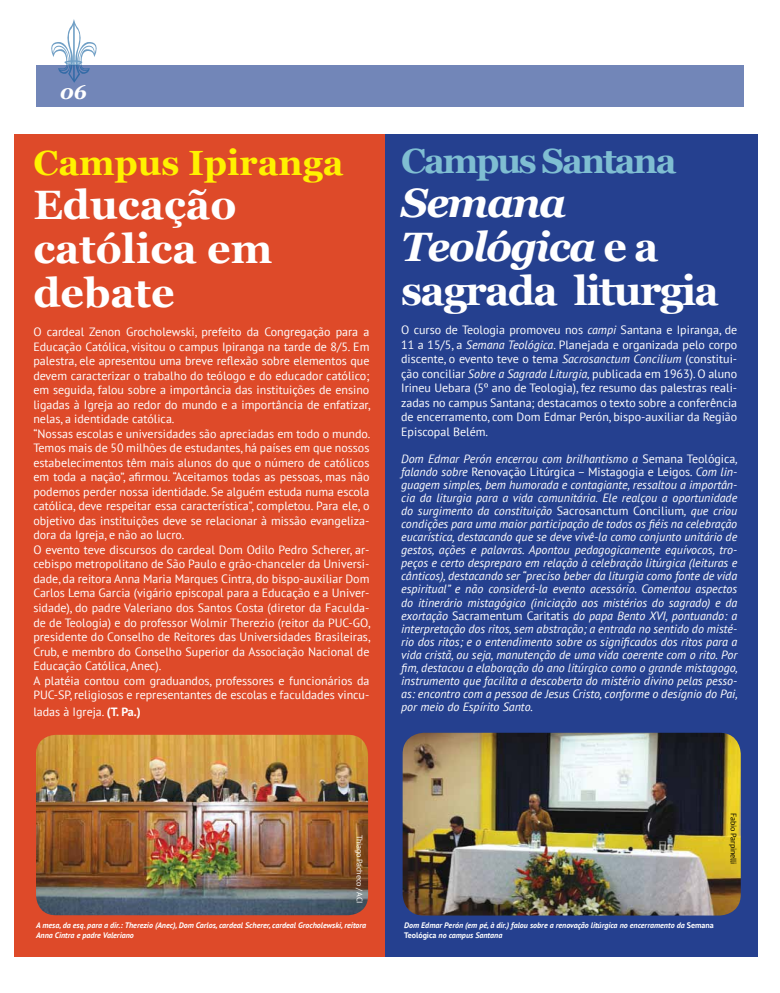
<style>
.page{position:relative;width:780px;height:993px;background:#fff}
.page>*{position:absolute;margin:0;border:0;box-sizing:border-box;transform-origin:0 0}
.t1{font:700 41px/44px "Georgia";letter-spacing:-.04em;color:#fff}
.t2{font:700 41px/44px "Georgia";color:#fff}
.t3{font:700 35px "Georgia";color:#fff200}
.t4{font:700 35px "Georgia";letter-spacing:-.06em;color:#7fbed2}
.t5{font:italic 700 20px "Georgia";color:#fff}
.t6{font:12px/14.5px "PT Sans";color:#fff}
.t7{font:italic 12px/13px "PT Sans";color:#fff;text-align:justify}
.t8{font:italic 700 8px/10px "PT Sans";color:#fff}
.t9{font:8px "PT Sans";letter-spacing:-.02em;color:#fff}
.t10{font:8px "PT Sans";letter-spacing:-.02em;color:#000}
.s1{font-weight:700}
.s2{font-style:italic}
.s3{font-style:normal}
</style>
<div class="page">
<div style="left:14px;top:134px;width:371px;height:822px;background:#de4a29"></div>
<div style="left:385px;top:134px;width:373px;height:822px;background:#25408f"></div>
<img style="left:402px;top:732px;width:338px;height:183px">
<div style="left:36px;top:66px;width:708px;height:41px;background:#7286b8"></div>
<svg style="left:50px;top:19px;width:48px;height:64px"></svg>
<img style="left:36px;top:734px;width:332px;height:180px">
<h3 class="t5" style="left:60px;top:79px;width:28px">06</h3>
<h2 class="t3" style="left:33px;top:140px;width:312px">Campus Ipiranga</h2>
<h1 class="t2" style="left:33px;top:183px;width:240px">Educação católica em debate</h1>
<p class="t6" style="left:33px;top:324px;width:338px">O cardeal Zenon Grocholewski, prefeito da Congregação para a Educação Católica, visitou o campus Ipiranga na tarde de 8/5. Em palestra, ele apresentou uma breve reflexão sobre elementos que devem caracterizar o trabalho do teólogo e do educador católico; em seguida, falou sobre a importância das instituições de ensino ligadas à Igreja ao redor do mundo e a importância de enfatizar, nelas, a identidade católica.<br>“Nossas escolas e universidades são apreciadas em todo o mundo.<br>Temos mais de 50 milhões de estudantes, há países em que nossos estabelecimentos têm mais alunos do que o número de católicos em toda a nação”, afirmou. “Aceitamos todas as pessoas, mas não podemos perder nossa identidade. Se alguém estuda numa escola católica, deve respeitar essa característica”, completou. Para ele, o objetivo das instituições deve se relacionar à missão evangeliza&shy;dora da Igreja, e não ao lucro.<br>O evento teve discursos do cardeal Dom Odilo Pedro Scherer, ar&shy;cebispo metropolitano de São Paulo e grão-chanceler da Universi&shy;dade, da reitora Anna Maria Marques Cintra, do bispo-auxiliar Dom Carlos Lema Garcia (vigário episcopal para a Educação e a Univer&shy;sidade), do padre Valeriano dos Santos Costa (diretor da Faculda&shy;de de Teologia) e do professor Wolmir Therezio (reitor da PUC-GO, presidente do Conselho de Reitores das Universidades Brasileiras, Crub, e membro do Conselho Superior da Associação Nacional de Educação Católica, Anec).<br>A platéia contou com graduandos, professores e funcionários da PUC-SP, religiosos e representantes de escolas e faculdades vincu-</p>
<p class="t6" style="left:33px;top:704px;width:109px">ladas à Igreja. <span class="s1">(T. Pa.)</span></p>
<h2 class="t4" style="left:401px;top:138px;width:277px">Campus Santana</h2>
<h1 class="t1" style="left:401px;top:181px;width:319px"><span class="s2">Semana<br>Teológica</span> e a sagrada liturgia</h1>
<p class="t6" style="left:401px;top:322px;width:337px;text-align:justify">O curso de Teologia promoveu nos <span class="s2">campi</span> Santana e Ipiranga, de 11 a 15/5, a <span class="s2">Semana Teológica</span>. Planejada e organizada pelo corpo discente, o evento teve o tema <span class="s2">Sacrosanctum Concilium</span> (constitui&shy;ção conciliar <span class="s2">Sobre a Sagrada Liturgia,</span> publicada em 1963). O aluno Irineu Uebara (5º ano de Teologia), fez resumo das palestras reali&shy;zadas no campus Santana; destacamos o texto sobre a conferência de encerramento, com Dom Edmar Perón, bispo-auxiliar da Região Episcopal Belém.</p>
<p class="t7" style="left:401px;top:452px;width:338px">Dom Edmar Perón encerrou com brilhantismo a <span class="s3">Semana Teológica</span>, falando sobre <span class="s3">Renovação Litúrgica – Mistagogia e Leigos</span>. Com lin&shy;guagem simples, bem humorada e contagiante, ressaltou a importân&shy;cia da liturgia para a vida comunitária. Ele realçou a oportunidade do surgimento da constituição <span class="s3">Sacrosanctum Concilium</span>, que criou condições para uma maior participação de todos os fiéis na celebração eucarística, destacando que se deve vivê-la como conjunto unitário de gestos, ações e palavras. Apontou pedagogicamente equívocos, tro&shy;peços e certo despreparo em relação à celebração litúrgica (leituras e cânticos), destacando ser “preciso beber da liturgia como fonte de vida espiritual” e não considerá-la evento acessório. Comentou aspectos do itinerário mistagógico (iniciação aos mistérios do sagrado) e da exortação <span class="s3">Sacramentum Caritatis</span> do papa Bento XVI, pontuando: a interpretação dos ritos, sem abstração; a entrada no sentido do misté&shy;rio dos ritos; e o entendimento sobre os significados dos ritos para a vida cristã, ou seja, manutenção de uma vida coerente com o rito. Por fim, destacou a elaboração do ano litúrgico como o grande mistagogo, instrumento que facilita a descoberta do mistério divino pelas pesso&shy;as: encontro com a pessoa de Jesus Cristo, conforme o desígnio do Pai, por meio do Espírito Santo.</p>
<p class="t9" style="left:365px;top:834px;width:70px;rotate:90deg">Thiago Pacheco / ACI</p>
<p class="t10" style="left:738px;top:813px;width:53px;rotate:90deg">Fabio Parpinelli</p>
<p class="t8" style="left:36px;top:919px;width:332px">A mesa, da esq. para a dir.: Therezio (Anec), Dom Carlos, cardeal Scherer, cardeal Grocholewski, reitora<br>Anna Cintra e padre Valeriano</p>
<p class="t8" style="left:404px;top:920px;width:311px">Dom Edmar Perón (em pé, à dir.) falou sobre a renovação litúrgica no encerramento da <span class="s3">Semana<br>Teológica</span> no campus Santana</p>
</div>
